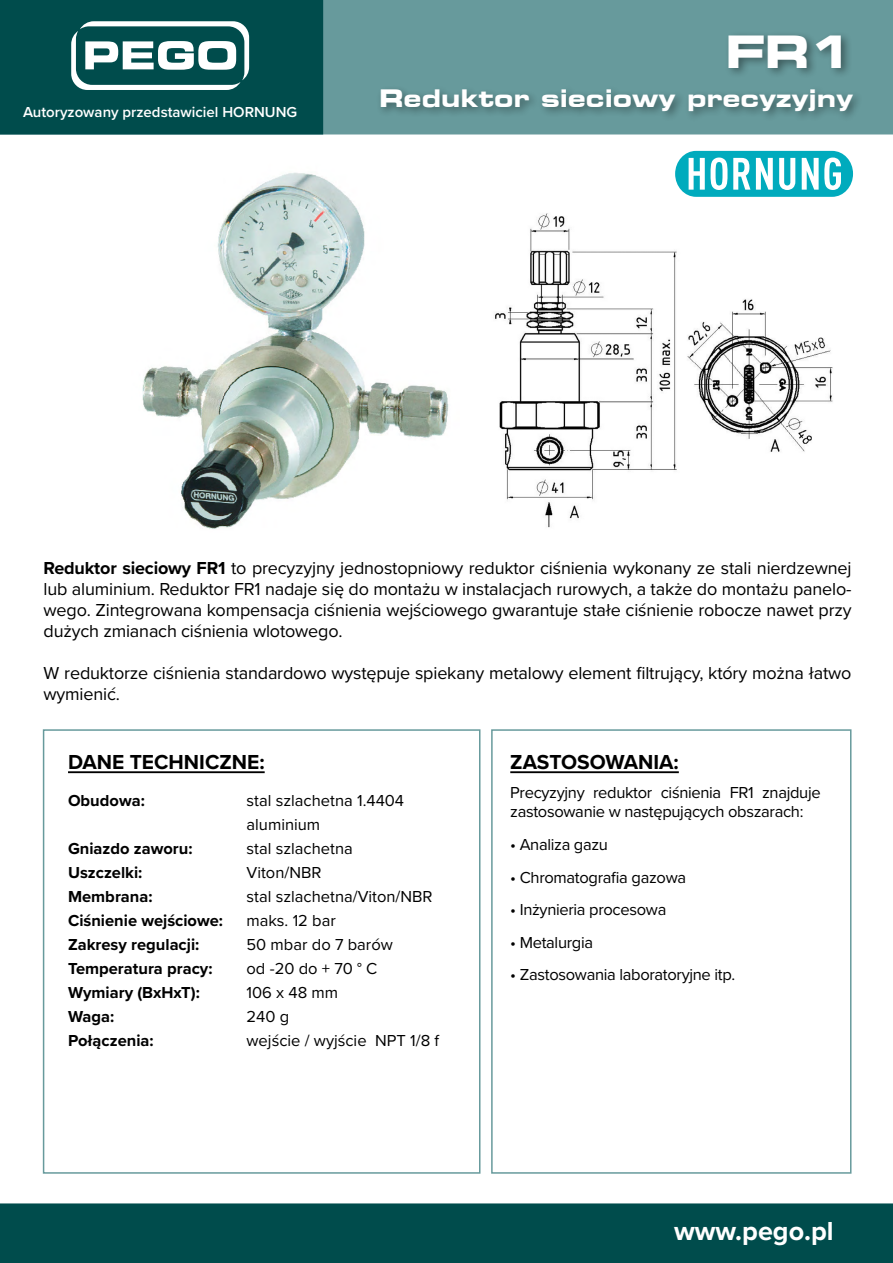
<style>
.page{position:relative;width:893px;height:1263px;background:#fff}
.page>*{position:absolute;margin:0;border:0;box-sizing:border-box;transform-origin:0 0}
.t1{font:700 44.25px "Square 721 Ex EU";color:#fff}
.t2{font:700 27px "Proxima Nova";color:#fff}
.t3{font:700 24px "Square 721 Ex EU";color:#fff}
.t4{font:700 21px "Proxima Nova";color:#000}
.t5{font:18px/21px "Proxima Nova";letter-spacing:-.01em;color:#000;text-align:justify}
.t6{font:16.5px/19.8px "Proxima Nova";letter-spacing:-.02em;color:#000}
.t7{font:700 16.5px "Proxima Nova";color:#000}
.t8{font:16.5px/24px "Proxima Nova";color:#000}
.t9{font:600 15px "Proxima Nova";color:#fff}
.s1{font-weight:700}
</style>
<div class="page">
<img style="left:495px;top:213px;width:338px;height:315px">
<div style="left:43px;top:729px;width:437px;height:445px;border:2px solid #679a9c"></div>
<div style="left:491px;top:729px;width:360px;height:445px;border:2px solid #679a9c"></div>
<img style="left:142px;top:172px;width:307px;height:357px">
<div style="left:1px;top:1px;width:891px;height:133px;background:#679a9c"></div>
<div style="left:0;top:0;width:893px;height:134px;border:2px solid #679a9c"></div>
<div style="left:375px;top:31px;width:488px;height:91px;background:#000;opacity:.4"></div>
<div style="left:675px;top:151px;width:178px;height:46px;background:#00abbd;border-radius:22px"></div>
<svg style="left:689px;top:158px;width:152px;height:32px"></svg>
<div style="left:1px;top:1px;width:321px;height:133px;background:#004c4c"></div>
<div style="left:0;top:0;width:323px;height:134px;border:2px solid #004c4c"></div>
<svg style="left:71px;top:21px;width:178px;height:69px"></svg>
<hr style="left:68px;top:771px;width:197px;height:2px;background:#000">
<hr style="left:510px;top:771px;width:169px;height:2px;background:#000">
<div style="left:0;top:1203px;width:893px;height:60px;background:#004c4c"></div>
<p class="t9" style="left:23px;top:101px;width:276px">Autoryzowany przedstawiciel HORNUNG</p>
<h1 class="t1" style="left:726px;top:26px;width:129px">FR1</h1>
<h3 class="t3" style="left:379px;top:84px;width:475px">Reduktor sieciowy precyzyjny</h3>
<p class="t5" style="left:44px;top:556px;width:809px"><span class="s1">Reduktor sieciowy FR1</span> to precyzyjny jednostopniowy reduktor ciśnienia wykonany ze stali nierdzewnej lub aluminium. Reduktor FR1 nadaje się do montażu w instalacjach rurowych, a także do montażu panelo&shy;wego. Zintegrowana kompensacja ciśnienia wejściowego gwarantuje stałe ciśnienie robocze nawet przy dużych zmianach ciśnienia wlotowego.</p>
<p class="t5" style="left:44px;top:661px;width:809px">W reduktorze ciśnienia standardowo występuje spiekany metalowy element filtrujący, który można łatwo wymienić.</p>
<p class="t4" style="left:68px;top:747px;width:198px">DANE TECHNICZNE:</p>
<p class="t7" style="left:68px;top:788px;width:78px">Obudowa:</p>
<p class="t8" style="left:247px;top:788px;width:159px">stal szlachetna 1.4404 aluminium</p>
<p class="t7" style="left:68px;top:836px;width:126px">Gniazdo zaworu:</p>
<p class="t8" style="left:247px;top:836px;width:108px">stal szlachetna</p>
<p class="t7" style="left:68px;top:860px;width:76px">Uszczelki:</p>
<p class="t8" style="left:247px;top:860px;width:76px">Viton/NBR</p>
<p class="t7" style="left:68px;top:884px;width:86px">Membrana:</p>
<p class="t8" style="left:247px;top:884px;width:188px">stal szlachetna/Viton/NBR</p>
<p class="t7" style="left:68px;top:908px;width:157px">Ciśnienie wejściowe:</p>
<p class="t8" style="left:247px;top:908px;width:91px">maks. 12 bar</p>
<p class="t7" style="left:68px;top:932px;width:133px">Zakresy regulacji:</p>
<p class="t8" style="left:247px;top:932px;width:148px">50 mbar do 7 barów</p>
<p class="t7" style="left:68px;top:956px;width:146px">Temperatura pracy:</p>
<p class="t6" style="left:247px;top:958px;width:132px">od -20 do + 70 ° C</p>
<p class="t7" style="left:68px;top:980px;width:133px">Wymiary (BxHxT):</p>
<p class="t6" style="left:247px;top:982px;width:93px">106 x 48 mm</p>
<p class="t7" style="left:68px;top:1004px;width:48px">Waga:</p>
<p class="t6" style="left:247px;top:1006px;width:44px">240 g</p>
<p class="t7" style="left:68px;top:1028px;width:87px">Połączenia:</p>
<p class="t8" style="left:247px;top:1028px;width:194px">wejście / wyjście NPT 1/8 f</p>
<p class="t4" style="left:510px;top:747px;width:170px">ZASTOSOWANIA:</p>
<p class="t6" style="left:510px;top:781px;width:312px">Precyzyjny reduktor ciśnienia FR1 znajduje zastosowanie w następujących obszarach:</p>
<p class="t6" style="left:510px;top:834px;width:99px">• Analiza gazu</p>
<p class="t6" style="left:510px;top:866px;width:177px">• Chromatografia gazowa</p>
<p class="t6" style="left:510px;top:899px;width:158px">• Inżynieria procesowa</p>
<p class="t6" style="left:510px;top:931px;width:84px">• Metalurgia</p>
<p class="t6" style="left:510px;top:964px;width:226px">• Zastosowania laboratoryjne itp.</p>
<h2 class="t2" style="left:674px;top:1211px;width:161px">www.pego.pl</h2>
</div>
